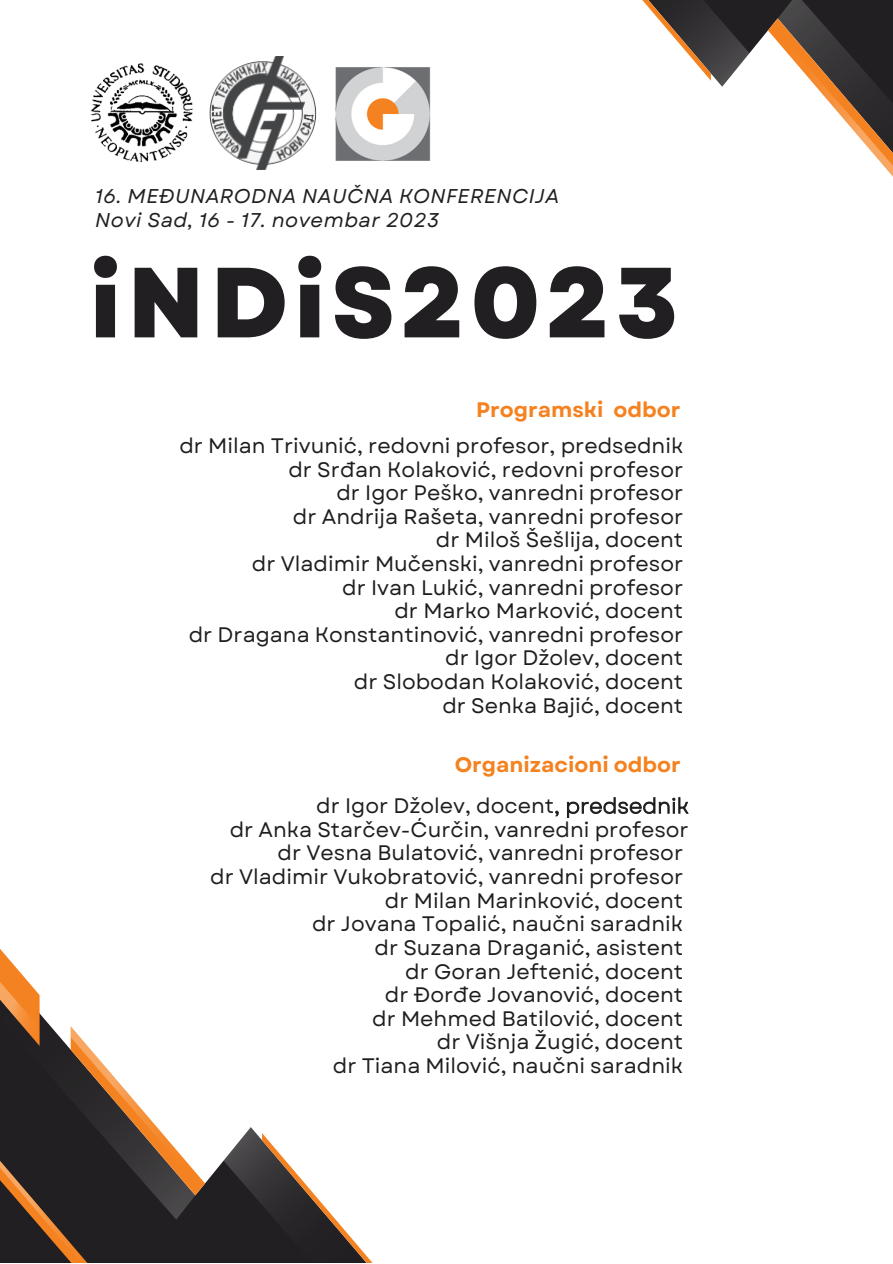
<style>
.page{position:relative;width:893px;height:1264px;background:#fff}
.page>*{position:absolute;margin:0;border:0;box-sizing:border-box;transform-origin:0 0}
.t1{font:800 99.45px "Garet";letter-spacing:.055em;color:#211f21}
.t2{font:21px/23.5px "Garet";color:#1e1e1e;text-align:right}
.t3{font:700 21px "Garet";color:#f58220}
.t4{font:italic 19.95px/23.5px "Garet";letter-spacing:.025em;color:#211f21}
.s1{font-style:inherit}
</style>
<div class="page">
<svg style="left:749px;top:0;width:18px;height:54px"></svg>
<svg style="left:642px;top:0;width:107px;height:87px"></svg>
<svg style="left:767px;top:0;width:125px;height:176px"></svg>
<img style="left:90px;top:63px;width:103px;height:100px">
<img style="left:210px;top:56px;width:107px;height:114px">
<img style="left:335px;top:67px;width:95px;height:94px">
<svg style="left:205px;top:1161px;width:18px;height:101px;background:#3a383a"></svg>
<svg style="left:0;top:949px;width:205px;height:313px"></svg>
<svg style="left:223px;top:1127px;width:149px;height:135px"></svg>
<svg style="left:0;top:967px;width:195px;height:252px"></svg>
<p class="t4" style="left:95px;top:185px;width:465px">16. MEĐUNARODNA NAUČNA KONFERENCIJA<br>Novi Sad, 16 - 17. novembar 2023</p>
<h1 class="t1" style="left:89px;top:231px;width:591px">iNDiS2023</h1>
<p class="t3" style="left:476px;top:394px;width:206px">Programski odbor</p>
<p class="t2" style="left:179px;top:434px;width:505px">dr Milan Trivunić, redovni profesor, predsednik dr Srđan Kolaković, redovni profesor<br>dr Igor Peško, vanredni profesor<br>dr Andrija Rašeta, vanredni profesor<br>dr Miloš Šešlija, docent<br>dr Vladimir Mučenski, vanredni profesor<br>dr Ivan Lukić, vanredni profesor<br>dr Marko Marković, docent<br>dr Dragana Konstantinović, vanredni profesor dr Igor Džolev, docent<br>dr Slobodan Kolaković, docent<br>dr Senka Bajić, docent</p>
<p class="t3" style="left:454px;top:750px;width:228px">Organizacioni odbor</p>
<p class="t2" style="left:210px;top:794px;width:480px">dr Igor Džolev, docent<span class="s1">, predsednik<br></span>dr Anka Starčev-Ćurčin, vanredni profesor dr Vesna Bulatović, vanredni profesor<br>dr Vladimir Vukobratović, vanredni profesor dr Milan Marinković, docent<br>dr Jovana Topalić, naučni saradnik<br>dr Suzana Draganić, asistent<br>dr Goran Jeftenić, docent<br>dr Đorđe Jovanović, docent<br>dr Mehmed Batilović, docent<br>dr Višnja Žugić, docent<br>dr Tiana Milović, naučni saradnik</p>
</div>
